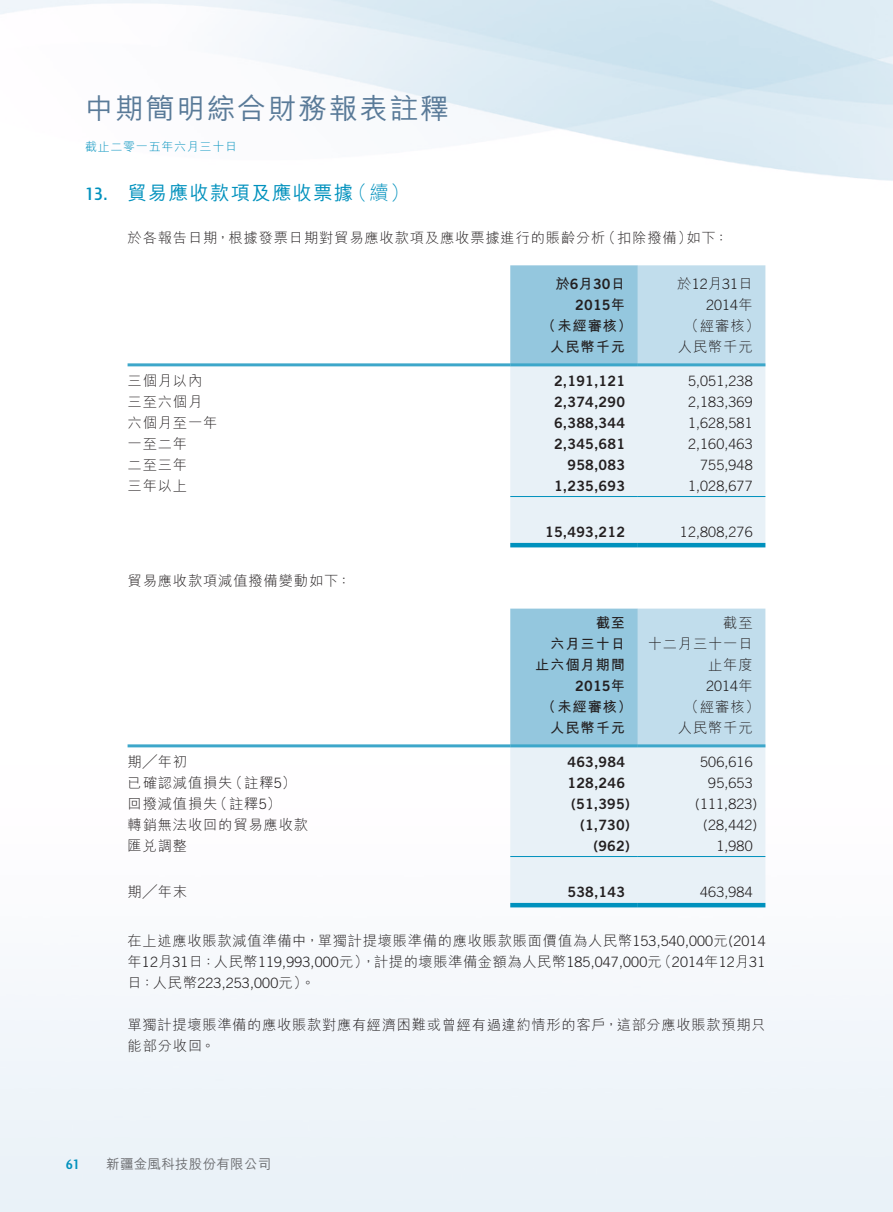
<style>
.page{position:relative;width:893px;height:1212px;background:#fff}
.page>*{position:absolute;margin:0;border:0;box-sizing:border-box;transform-origin:0 0}
.t1{font:500 28.5px "M Hei HK";letter-spacing:.07em;color:#597a98}
.Heading_1{font:500 19.5px "M Hei HK";letter-spacing:.06em;color:#0091bd}
.Heading_1-2{font:300 19.5px "M Hei HK";color:#0091bd}
.Heading_1-3{font:500 condensed 19.5px "Modena";color:#0091bd}
.t2{font:700 condensed 15px "Modena";color:#0091bd}
.Body_Text{font:300 14.25px/21px "M Hei HK";letter-spacing:.06em;color:#231f20;text-align:right}
.Body_Text-2{font:300 14.25px/21px "Trade Gothic LT Std";letter-spacing:.01em;color:#231f20}
.Body_Text-3{font:14.25px "Trade Gothic LT Std Bd 2";letter-spacing:.01em;color:#231f20}
.Body_Text-4{font:700 14.25px "M Hei HK";letter-spacing:.06em;color:#231f20}
.t3{font:500 13.5px "M Hei HK";letter-spacing:.02em;color:#6c6d70}
.t4{font:300 12px "M Hei HK";letter-spacing:.06em;color:#0091bd}
.s1{font-family:"Trade Gothic LT Std Bd 2";font-weight:400}
.s2{font-family:"M Hei HK"}
.s3{font-family:"M Hei HK";font-weight:700}
.s4{font-family:"Trade Gothic LT Std"}
</style>
<div class="page">
<svg style="left:510px;top:265px;width:255px;height:98px"></svg>
<div style="left:510px;top:366px;width:255px;height:177px;background:#e8f1f7"></div>
<hr style="left:128px;top:363px;width:382px;height:3px;background:#3da7ca">
<hr style="left:510px;top:363px;width:128px;height:3px;background:#3da7ca">
<hr style="left:638px;top:363px;width:127px;height:3px;background:#3da7ca">
<hr style="left:510px;top:496px;width:128px;height:1px;background:#0091bd">
<hr style="left:638px;top:496px;width:127px;height:1px;background:#0091bd">
<hr style="left:510px;top:543px;width:128px;height:4px;background:#0091bd">
<hr style="left:638px;top:543px;width:127px;height:4px;background:#0091bd">
<svg style="left:510px;top:609px;width:255px;height:294px"></svg>
<hr style="left:128px;top:744px;width:382px;height:3px;background:#3da7ca">
<hr style="left:510px;top:744px;width:128px;height:3px;background:#3da7ca">
<hr style="left:638px;top:744px;width:127px;height:3px;background:#3da7ca">
<hr style="left:510px;top:856px;width:128px;height:1px;background:#0091bd">
<hr style="left:638px;top:856px;width:127px;height:1px;background:#0091bd">
<hr style="left:510px;top:903px;width:128px;height:4px;background:#0091bd">
<hr style="left:638px;top:903px;width:127px;height:4px;background:#0091bd">
<h1 class="t1" style="left:85px;top:88px;width:365px">中期簡明綜合財務報表註釋</h1>
<p class="t4" style="left:85px;top:141px;width:154px">截止二零一五年六月三十日</p>
<p class="Heading_1-3" style="left:85px;top:185px;width:24px">13.</p>
<p class="Heading_1-2" style="left:348px;top:183px;width:63px">（續(</p>
<p class="Heading_1" style="left:128px;top:179px;width:227px">貿易應收款項及應收票據</p>
<p class="Body_Text" style="left:601px;top:227px;width:92px">（扣除撥備）</p>
<p class="Body_Text" style="left:128px;top:227px;width:479px">於各報告日期，根據發票日期對貿易應收款項及應收票據進行的賬齡分析</p>
<p class="Body_Text" style="left:686px;top:227px;width:43px">如下：</p>
<p class="Body_Text-4" style="left:555px;top:273px;width:71px">於<span class="s1">6</span>月<span class="s1">30</span>日</p>
<p class="Body_Text-2" style="left:677px;top:273px;width:77px"><span class="s2">於</span>12<span class="s2">月</span>31<span class="s2">日</span></p>
<p class="Body_Text-3" style="left:575px;top:296px;width:51px">2015<span class="s3">年</span></p>
<p class="Body_Text-2" style="left:706px;top:294px;width:48px">2014<span class="s2">年</span></p>
<p class="Body_Text-4" style="left:542px;top:315px;width:92px">（未經審核）</p>
<p class="Body_Text" style="left:684px;top:315px;width:77px">（經審核(</p>
<p class="Body_Text-4" style="left:550px;top:336px;width:76px">人民幣千元</p>
<p class="Body_Text" style="left:678px;top:336px;width:76px">人民幣千元</p>
<p class="Body_Text" style="left:128px;top:370px;width:76px">三個月以內</p>
<p class="Body_Text-3" style="left:554px;top:372px;width:73px">2,191,121</p>
<p class="Body_Text-2" style="left:688px;top:370px;width:66px">5,051,238</p>
<p class="Body_Text" style="left:128px;top:391px;width:76px">三至六個月</p>
<p class="Body_Text-3" style="left:554px;top:393px;width:73px">2,374,290</p>
<p class="Body_Text-2" style="left:688px;top:391px;width:66px">2,183,369</p>
<p class="Body_Text" style="left:128px;top:412px;width:91px">六個月至一年</p>
<p class="Body_Text-3" style="left:554px;top:414px;width:73px">6,388,344</p>
<p class="Body_Text-2" style="left:688px;top:412px;width:66px">1,628,581</p>
<p class="Body_Text" style="left:128px;top:433px;width:61px">一至二年</p>
<p class="Body_Text-3" style="left:554px;top:435px;width:73px">2,345,681</p>
<p class="Body_Text-2" style="left:688px;top:433px;width:66px">2,160,463</p>
<p class="Body_Text" style="left:128px;top:454px;width:61px">二至三年</p>
<p class="Body_Text-3" style="left:567px;top:456px;width:59px">958,083</p>
<p class="Body_Text-2" style="left:700px;top:454px;width:54px">755,948</p>
<p class="Body_Text" style="left:128px;top:475px;width:61px">三年以上</p>
<p class="Body_Text-3" style="left:554px;top:477px;width:73px">1,235,693</p>
<p class="Body_Text-2" style="left:688px;top:475px;width:66px">1,028,677</p>
<p class="Body_Text-3" style="left:545px;top:523px;width:81px">15,493,212</p>
<p class="Body_Text-2" style="left:680px;top:521px;width:74px">12,808,276</p>
<p class="Body_Text" style="left:128px;top:570px;width:225px">貿易應收款項減值撥備變動如下：</p>
<p class="Body_Text-4" style="left:596px;top:612px;width:31px">截至</p>
<p class="Body_Text-4" style="left:550px;top:633px;width:76px">六月三十日</p>
<p class="Body_Text-4" style="left:535px;top:654px;width:91px">止六個月期間</p>
<p class="Body_Text-3" style="left:575px;top:677px;width:51px">2015<span class="s3">年</span></p>
<p class="Body_Text" style="left:723px;top:612px;width:31px">截至</p>
<p class="Body_Text" style="left:648px;top:633px;width:106px">十二月三十一日</p>
<p class="Body_Text" style="left:708px;top:654px;width:46px">止年度</p>
<p class="Body_Text-2" style="left:706px;top:675px;width:48px">2014<span class="s2">年</span></p>
<p class="Body_Text-4" style="left:542px;top:696px;width:92px">（未經審核）</p>
<p class="Body_Text" style="left:684px;top:696px;width:77px">（經審核(</p>
<p class="Body_Text-4" style="left:550px;top:717px;width:76px">人民幣千元</p>
<p class="Body_Text" style="left:678px;top:717px;width:76px">人民幣千元</p>
<p class="Body_Text" style="left:128px;top:751px;width:61px">期╱年初</p>
<p class="Body_Text-3" style="left:567px;top:753px;width:59px">463,984</p>
<p class="Body_Text-2" style="left:700px;top:751px;width:54px">506,616</p>
<p class="Body_Text" style="left:228px;top:772px;width:69px">（註釋 (<span class="s4">5</span></p>
<p class="Body_Text" style="left:128px;top:772px;width:106px">已確認減值損失</p>
<p class="Body_Text-3" style="left:567px;top:774px;width:59px">128,246</p>
<p class="Body_Text-2" style="left:708px;top:772px;width:46px">95,653</p>
<p class="Body_Text" style="left:213px;top:793px;width:69px">（註釋 (<span class="s4">5</span></p>
<p class="Body_Text" style="left:128px;top:793px;width:91px">回撥減值損失</p>
<p class="Body_Text-3" style="left:571px;top:795px;width:60px">)51,395(</p>
<p class="Body_Text-2" style="left:695px;top:793px;width:64px">)111,823(</p>
<p class="Body_Text" style="left:128px;top:814px;width:182px">轉銷無法收回的貿易應收款</p>
<p class="Body_Text-3" style="left:580px;top:816px;width:51px">)1,730(</p>
<p class="Body_Text-2" style="left:703px;top:814px;width:56px">)28,442(</p>
<p class="Body_Text" style="left:128px;top:835px;width:61px">匯兌調整</p>
<p class="Body_Text-3" style="left:593px;top:837px;width:38px">)962(</p>
<p class="Body_Text-2" style="left:716px;top:835px;width:38px">1,980</p>
<p class="Body_Text" style="left:128px;top:881px;width:61px">期╱年末</p>
<p class="Body_Text" style="left:128px;top:930px;width:639px">在上述應收賬款減值準備中，單獨計提壞賬準備的應收賬款賬面價值為人民幣<span class="s4">153,540,000</span>元<span class="s4">)2014</span>（<span class="s4">2014</span>年<span class="s4">12</span>月<span class="s4">31</span></p>
<p class="Body_Text-3" style="left:567px;top:883px;width:59px">538,143</p>
<p class="Body_Text-2" style="left:700px;top:881px;width:54px">463,984</p>
<p class="Body_Text-2" style="left:128px;top:951px;width:536px"><span class="s2">年</span>12<span class="s2">月</span>31<span class="s2">日：人民幣</span>119,993,000<span class="s2">元，）計提的壞賬準備金額為人民幣</span>185,047,000<span class="s2">元日：人民幣</span>223,253,000<span class="s2">元。(</span></p>
<p class="Body_Text" style="left:128px;top:1014px;width:640px;text-align:left">單獨計提壞賬準備的應收賬款對應有經濟困難或曾經有過違約情形的客戶，這部分應收賬款預期只能部分收回。</p>
<p class="t2" style="left:66px;top:1157px;width:15px">61</p>
<p class="t3" style="left:106px;top:1154px;width:166px">新疆金風科技股份有限公司</p>
</div>
